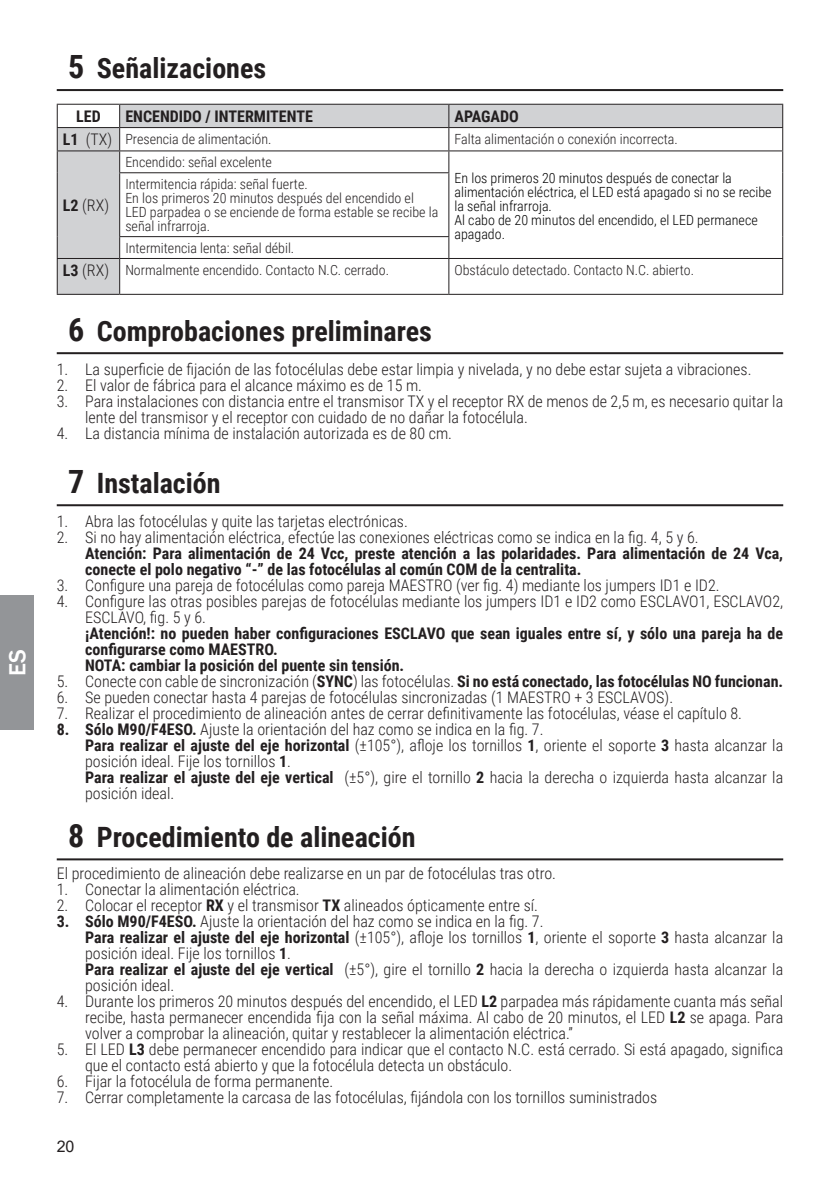
<style>
.page{position:relative;width:840px;height:1191px;background:#fff}
.page>*{position:absolute;margin:0;border:0;box-sizing:border-box;transform-origin:0 0}
.t1{font:700 28px "Roboto Condensed";color:#231f20}
.t2{font:500 24px "Franklin Gothic";color:#fff}
.corpo{font:300 16px/16px "Roboto Condensed";color:#231f20}
.corpo-2{font:700 16px/16px "Roboto Condensed";color:#231f20}
.indice_sotto_sotto_c{font:700 16px "Roboto Condensed";color:#231f20}
.indice_sotto_sotto_c-2{font:300 16px "Roboto Condensed";color:#231f20}
.t3{font:16px "Arial";color:#231f20}
.indice_sotto_sotto_c-3{font:300 14px/14px "Roboto Condensed";color:#231f20}
.indice_sotto_sotto_c-4{font:300 14px/14px "Roboto Condensed";color:#000}
.s1{font-size:32px}
.s2{font-weight:700}
</style>
<div class="page">
<div style="left:0;top:595px;width:34px;height:135px;background:#939598"></div>
<hr style="left:57px;top:89px;width:725px;height:2px;background:#231f20">
<hr style="left:57px;top:352px;width:725px;height:2px;background:#231f20">
<hr style="left:57px;top:504px;width:725px;height:2px;background:#231f20">
<hr style="left:57px;top:858px;width:725px;height:2px;background:#231f20">
<svg style="left:58px;top:105px;width:723px;height:189px"></svg>
<hr style="left:57px;top:104px;width:63px;height:1px;background:#231f20">
<hr style="left:120px;top:104px;width:328px;height:1px;background:#231f20">
<hr style="left:448px;top:104px;width:334px;height:1px;background:#231f20">
<hr style="left:57px;top:127px;width:63px;height:1px;background:#231f20">
<hr style="left:120px;top:127px;width:328px;height:1px;background:#231f20">
<hr style="left:448px;top:127px;width:334px;height:1px;background:#231f20">
<hr style="left:57px;top:150px;width:63px;height:1px;background:#231f20">
<svg style="left:57px;top:105px;width:1px;height:68px"></svg>
<hr style="left:57px;top:173px;width:1px;height:64px;background:#231f20">
<svg style="left:57px;top:237px;width:1px;height:21px"></svg>
<hr style="left:120px;top:150px;width:328px;height:1px;background:#231f20">
<svg style="left:119px;top:105px;width:1px;height:67px"></svg>
<hr style="left:448px;top:150px;width:334px;height:1px;background:#231f20">
<svg style="left:448px;top:105px;width:1px;height:67px"></svg>
<svg style="left:781px;top:105px;width:1px;height:47px"></svg>
<hr style="left:781px;top:173px;width:1px;height:64px;background:#231f20">
<hr style="left:119px;top:172px;width:330px;height:1px;background:#231f20">
<hr style="left:119px;top:173px;width:1px;height:63px;background:#231f20">
<hr style="left:448px;top:173px;width:1px;height:63px;background:#231f20">
<hr style="left:119px;top:236px;width:330px;height:1px;background:#231f20">
<svg style="left:119px;top:237px;width:1px;height:21px"></svg>
<svg style="left:448px;top:237px;width:1px;height:21px"></svg>
<hr style="left:57px;top:258px;width:63px;height:1px;background:#231f20">
<hr style="left:57px;top:259px;width:1px;height:35px;background:#231f20">
<hr style="left:120px;top:258px;width:328px;height:1px;background:#231f20">
<hr style="left:119px;top:259px;width:1px;height:35px;background:#231f20">
<hr style="left:448px;top:258px;width:334px;height:1px;background:#231f20">
<hr style="left:448px;top:259px;width:1px;height:35px;background:#231f20">
<hr style="left:781px;top:259px;width:1px;height:35px;background:#231f20">
<hr style="left:57px;top:294px;width:63px;height:1px;background:#231f20">
<hr style="left:120px;top:294px;width:328px;height:1px;background:#231f20">
<hr style="left:448px;top:294px;width:334px;height:1px;background:#231f20">
<h2 class="t2" style="left:2px;top:676px;width:28px;rotate:-90deg">ES</h2>
<p class="t1" style="left:68px;top:48px;width:199px"><span class="s1">5</span> Señalizaciones</p>
<p class="indice_sotto_sotto_c" style="left:76px;top:105px;width:26px">LED</p>
<p class="indice_sotto_sotto_c" style="left:125px;top:105px;width:189px">ENCENDIDO / INTERMITENTE</p>
<p class="indice_sotto_sotto_c" style="left:454px;top:105px;width:66px">APAGADO</p>
<p class="indice_sotto_sotto_c-2" style="left:63px;top:128px;width:51px"><span class="s2">L1</span> (TX)</p>
<p class="indice_sotto_sotto_c-3" style="left:125px;top:131px;width:148px">Presencia de alimentación.</p>
<p class="indice_sotto_sotto_c-3" style="left:454px;top:131px;width:225px">Falta alimentación o conexión incorrecta.</p>
<p class="indice_sotto_sotto_c-2" style="left:63px;top:194px;width:48px"><span class="s2">L2</span> (RX)</p>
<p class="indice_sotto_sotto_c-3" style="left:125px;top:155px;width:148px">Encendido: señal excelente</p>
<p class="indice_sotto_sotto_c-3" style="left:125px;top:176px;width:184px">Intermitencia rápida: señal fuerte.</p>
<p class="indice_sotto_sotto_c-3" style="left:125px;top:190px;width:314px">En los primeros 20 minutos después del encendido el<br>LED parpadea o se enciende de forma estable se recibe la señal infrarroja.</p>
<p class="indice_sotto_sotto_c-3" style="left:125px;top:240px;width:170px">Intermitencia lenta: señal débil.</p>
<p class="indice_sotto_sotto_c-4" style="left:454px;top:170px;width:318px">En los primeros 20 minutos después de conectar la alimentación eléctrica, el LED está apagado si no se recibe la señal infrarroja.</p>
<p class="indice_sotto_sotto_c-4" style="left:454px;top:212px;width:304px">Al cabo de 20 minutos del encendido, el LED permanece apagado.</p>
<p class="indice_sotto_sotto_c-2" style="left:63px;top:259px;width:48px"><span class="s2">L3</span> (RX)</p>
<p class="indice_sotto_sotto_c-3" style="left:125px;top:262px;width:265px">Normalmente encendido. Contacto N.C. cerrado.</p>
<p class="indice_sotto_sotto_c-3" style="left:454px;top:262px;width:241px">Obstáculo detectado. Contacto N.C. abierto.</p>
<p class="t1" style="left:68px;top:311px;width:365px"><span class="s1">6</span> Comprobaciones preliminares</p>
<p class="corpo" style="left:57px;top:360px;width:695px">1. La superficie de fijación de las fotocélulas debe estar limpia y nivelada, y no debe estar sujeta a vibraciones.</p>
<p class="corpo" style="left:57px;top:376px;width:366px">2. El valor de fábrica para el alcance máximo es de 15 m.</p>
<p class="corpo" style="left:85px;top:392px;width:699px;text-indent:-28px">3. Para instalaciones con distancia entre el transmisor TX y el receptor RX de menos de 2,5 m, es necesario quitar la lente del transmisor y el receptor con cuidado de no dañar la fotocélula.</p>
<p class="corpo" style="left:57px;top:424px;width:396px">4. La distancia mínima de instalación autorizada es de 80 cm.</p>
<p class="t1" style="left:68px;top:463px;width:154px"><span class="s1">7</span> Instalación</p>
<p class="corpo" style="left:57px;top:512px;width:352px">1. Abra las fotocélulas y quite las tarjetas electrónicas.</p>
<p class="corpo" style="left:57px;top:528px;width:643px">2. Si no hay alimentación eléctrica, efectúe las conexiones eléctricas como se indica en la fig. 4, 5 y 6.</p>
<p class="corpo-2" style="left:85px;top:544px;width:699px">Atención: Para alimentación de 24 Vcc, preste atención a las polaridades. Para alimentación de 24 Vca, conecte el polo negativo “-” de las fotocélulas al común COM de la centralita.</p>
<p class="corpo" style="left:57px;top:576px;width:664px">3. Configure una pareja de fotocélulas como pareja MAESTRO (ver fig. 4) mediante los jumpers ID1 e ID2.</p>
<p class="corpo" style="left:85px;top:592px;width:699px;text-indent:-28px">4. Configure las otras posibles parejas de fotocélulas mediante los jumpers ID1 e ID2 como ESCLAVO1, ESCLAVO2,<br>ESCLAVO, fig. 5 y 6.</p>
<p class="corpo-2" style="left:85px;top:624px;width:699px">¡Atención!: no pueden haber configuraciones ESCLAVO que sean iguales entre sí, y sólo una pareja ha de configurarse como MAESTRO.</p>
<p class="corpo-2" style="left:85px;top:656px;width:320px">NOTA: cambiar la posición del puente sin tensión.</p>
<p class="corpo" style="left:57px;top:672px;width:727px">5. Conecte con cable de sincronización (<span class="s2">SYNC</span>) las fotocélulas. <span class="s2">Si no está conectado, las fotocélulas NO funcionan.</span></p>
<p class="corpo" style="left:57px;top:688px;width:617px">6. Se pueden conectar hasta 4 parejas de fotocélulas sincronizadas (1 MAESTRO + 3 ESCLAVOS).</p>
<p class="corpo" style="left:57px;top:704px;width:686px">7. Realizar el procedimiento de alineación antes de cerrar definitivamente las fotocélulas, véase el capítulo 8.</p>
<p class="corpo" style="left:57px;top:720px;width:488px"><span class="s2">8. Sólo M90/F4ESO.</span> Ajuste la orientación del haz como se indica en la fig. 7.</p>
<p class="corpo" style="left:85px;top:736px;width:699px"><span class="s2">Para realizar el ajuste del eje horizontal</span> (±105°), afloje los tornillos <span class="s2">1</span>, oriente el soporte <span class="s2">3</span> hasta alcanzar la posición ideal. Fije los tornillos <span class="s2">1</span>.</p>
<p class="corpo" style="left:85px;top:768px;width:699px"><span class="s2">Para realizar el ajuste del eje vertical</span> (±5°), gire el tornillo <span class="s2">2</span> hacia la derecha o izquierda hasta alcanzar la posición ideal.</p>
<p class="t1" style="left:68px;top:817px;width:349px"><span class="s1">8</span> Procedimiento de alineación</p>
<p class="corpo" style="left:57px;top:864px;width:500px">El procedimiento de alineación debe realizarse en un par de fotocélulas tras otro.</p>
<p class="corpo" style="left:57px;top:880px;width:244px">1. Conectar la alimentación eléctrica.</p>
<p class="corpo" style="left:57px;top:896px;width:482px">2. Colocar el receptor <span class="s2">RX</span> y el transmisor <span class="s2">TX</span> alineados ópticamente entre sí.</p>
<p class="corpo" style="left:57px;top:912px;width:488px"><span class="s2">3. Sólo M90/F4ESO.</span> Ajuste la orientación del haz como se indica en la fig. 7.</p>
<p class="corpo" style="left:85px;top:928px;width:699px"><span class="s2">Para realizar el ajuste del eje horizontal</span> (±105°), afloje los tornillos <span class="s2">1</span>, oriente el soporte <span class="s2">3</span> hasta alcanzar la posición ideal. Fije los tornillos <span class="s2">1</span>.</p>
<p class="corpo" style="left:85px;top:960px;width:699px"><span class="s2">Para realizar el ajuste del eje vertical</span> (±5°), gire el tornillo <span class="s2">2</span> hacia la derecha o izquierda hasta alcanzar la posición ideal.</p>
<p class="corpo" style="left:85px;top:992px;width:699px;text-align:justify;text-indent:-28px">4. Durante los primeros 20 minutos después del encendido, el LED <span class="s2">L2</span> parpadea más rápidamente cuanta más señal recibe, hasta permanecer encendida fija con la señal máxima. Al cabo de 20 minutos, el LED <span class="s2">L2</span> se apaga. Para volver a comprobar la alineación, quitar y restablecer la alimentación eléctrica.”</p>
<p class="corpo" style="left:85px;top:1040px;width:699px;text-indent:-28px">5. El LED <span class="s2">L3</span> debe permanecer encendido para indicar que el contacto N.C. está cerrado. Si está apagado, significa que el contacto está abierto y que la fotocélula detecta un obstáculo.</p>
<p class="corpo" style="left:57px;top:1072px;width:278px">6. Fijar la fotocélula de forma permanente.</p>
<p class="corpo" style="left:57px;top:1088px;width:601px">7. Cerrar completamente la carcasa de las fotocélulas, fijándola con los tornillos suministrados</p>
<p class="t3" style="left:57px;top:1135px;width:19px">20</p>
</div>
